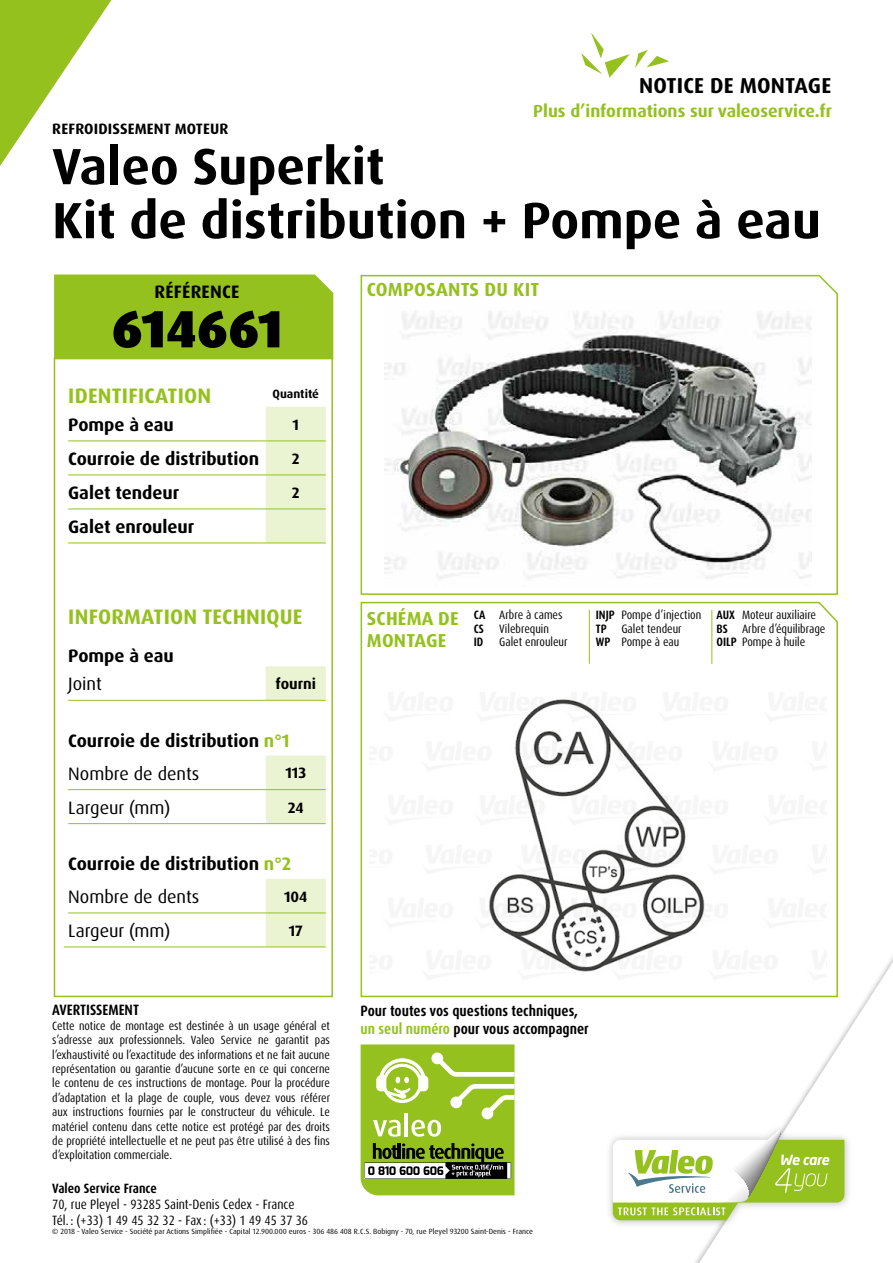
<style>
.page{position:relative;width:893px;height:1263px;background:#fff}
.page>*{position:absolute;margin:0;border:0;box-sizing:border-box;transform-origin:0 0}
.t1{font:900 52.5px "Dax Pro";color:#000}
.t2{font:700 51px/54px "Dax Pro";color:#000}
.t3{font:700 21.6px "Dax Pro";letter-spacing:.01em;color:#000}
.t4{font:700 21px "Dax Pro";letter-spacing:.01em;color:#95c11f}
.t5{font:700 18.9px "Dax Pro";letter-spacing:.01em;color:#95c11f}
.t6{font:700 18.75px/22.5px "Dax Pro";letter-spacing:.01em;color:#95c11f}
.t7{font:700 18px/32.5px "Dax Pro";color:#000}
.t8{font:18px "Dax Pro";color:#000}
.t9{font:700 17.4px "Dax Pro";color:#95c11f}
.t10{font:700 condensed 15px/18px "Dax Pro";color:#000}
.t11{font:700 15px "Dax Pro";letter-spacing:.01em;color:#000}
.t12{font:condensed 13.5px/16.2px "Dax Pro";color:#000}
.t13{font:700 condensed 13.5px "Dax Pro";color:#000}
.t14{font:condensed 12.15px/13.5px "Dax Pro";color:#000}
.t15{font:700 condensed 12.15px "Dax Pro";color:#000}
.t16{font:condensed 12px/14.4px "Dax Pro";color:#000;text-align:justify}
.t17{font:700 12px "Dax Pro";color:#000}
.t18{font:7.5px "Dax Pro";color:#000}
.s1{color:#95c11f}
.s2{font-weight:400}
.s3{font-weight:700}
</style>
<div class="page">
<svg style="left:699px;top:962px;width:194px;height:301px"></svg>
<img style="left:609px;top:1118px;width:246px;height:113px">
<svg style="left:613px;top:1130px;width:231px;height:90px"></svg>
<svg style="left:360px;top:274px;width:478px;height:321px"></svg>
<svg style="left:360px;top:601px;width:479px;height:397px"></svg>
<div style="left:54px;top:357px;width:279px;height:640px;background:#fff;border:2px solid #95c11f"></div>
<div style="left:53px;top:274px;width:281px;height:86px;background:#95c11f"></div>
<svg style="left:0;top:0;width:111px;height:166px"></svg>
<svg style="left:266px;top:407px;width:60px;height:539px"></svg>
<hr style="left:68px;top:440px;width:198px;height:1px;background:#95c11f">
<hr style="left:266px;top:440px;width:60px;height:1px;background:#95c11f">
<hr style="left:68px;top:474px;width:198px;height:1px;background:#95c11f">
<hr style="left:266px;top:474px;width:60px;height:1px;background:#95c11f">
<hr style="left:68px;top:509px;width:198px;height:1px;background:#95c11f">
<hr style="left:266px;top:509px;width:60px;height:1px;background:#95c11f">
<hr style="left:68px;top:543px;width:198px;height:1px;background:#95c11f">
<hr style="left:266px;top:543px;width:60px;height:1px;background:#95c11f">
<hr style="left:68px;top:700px;width:198px;height:1px;background:#95c11f">
<hr style="left:266px;top:700px;width:60px;height:1px;background:#95c11f">
<hr style="left:68px;top:789px;width:198px;height:1px;background:#95c11f">
<hr style="left:266px;top:789px;width:60px;height:1px;background:#95c11f">
<hr style="left:68px;top:912px;width:198px;height:1px;background:#95c11f">
<hr style="left:266px;top:912px;width:60px;height:1px;background:#95c11f">
<hr style="left:68px;top:946px;width:198px;height:1px;background:#95c11f">
<hr style="left:266px;top:946px;width:60px;height:1px;background:#95c11f">
<hr style="left:68px;top:823px;width:198px;height:1px;background:#95c11f">
<hr style="left:266px;top:823px;width:60px;height:1px;background:#95c11f">
<img style="left:385px;top:303px;width:426px;height:284px">
<img style="left:369px;top:682px;width:458px;height:305px">
<svg style="left:361px;top:1044px;width:153px;height:151px;background:#98b841"></svg>
<svg style="left:581px;top:33px;width:88px;height:45px"></svg>
<hr style="left:711px;top:610px;width:1px;height:54px;background:#95c11f">
<hr style="left:589px;top:610px;width:1px;height:54px;background:#95c11f">
<h3 class="t3" style="left:639px;top:71px;width:194px">NOTICE DE MONTAGE</h3>
<h3 class="t9" style="left:533px;top:100px;width:300px">Plus d’informations sur valeoservice.fr</h3>
<p class="t11" style="left:52px;top:119px;width:178px">REFROIDISSEMENT MOTEUR</p>
<h2 class="t2" style="left:52px;top:140px;width:770px">Valeo Superkit<br>Kit de distribution + Pompe à eau</h2>
<h3 class="t7" style="left:155px;top:275px;width:86px">RÉFÉRENCE</h3>
<h1 class="t1" style="left:112px;top:295px;width:172px">614661</h1>
<h3 class="t4" style="left:68px;top:382px;width:144px">IDENTIFICATION</h3>
<p class="t17" style="left:273px;top:386px;width:48px">Quantité</p>
<h3 class="t7" style="left:68px;top:409px;width:107px">Pompe à eau</h3>
<p class="t11" style="left:292px;top:415px;width:8px">1</p>
<h3 class="t7" style="left:68px;top:443px;width:192px">Courroie de distribution</h3>
<p class="t11" style="left:292px;top:449px;width:9px">2</p>
<h3 class="t7" style="left:68px;top:477px;width:113px">Galet tendeur</h3>
<p class="t11" style="left:292px;top:483px;width:9px">2</p>
<h3 class="t7" style="left:68px;top:511px;width:128px">Galet enrouleur</h3>
<h3 class="t5" style="left:367px;top:277px;width:174px">COMPOSANTS DU KIT</h3>
<h3 class="t4" style="left:68px;top:603px;width:236px">INFORMATION TECHNIQUE</h3>
<h3 class="t7" style="left:68px;top:640px;width:107px">Pompe à eau</h3>
<h3 class="t8" style="left:68px;top:672px;width:35px">Joint</h3>
<p class="t11" style="left:276px;top:674px;width:42px">fourni</p>
<h3 class="t7" style="left:68px;top:725px;width:223px">Courroie de distribution <span class="s1">n°1<br></span><span class="s2">Nombre de dents</span></h3>
<p class="t11" style="left:285px;top:763px;width:22px">113</p>
<h3 class="t8" style="left:68px;top:796px;width:103px">Largeur (mm)</h3>
<p class="t11" style="left:288px;top:798px;width:17px">24</p>
<h3 class="t7" style="left:68px;top:848px;width:225px">Courroie de distribution <span class="s1">n°2<br></span><span class="s2">Nombre de dents</span></h3>
<p class="t11" style="left:284px;top:887px;width:25px">104</p>
<h3 class="t8" style="left:68px;top:919px;width:103px">Largeur (mm)</h3>
<p class="t11" style="left:289px;top:921px;width:16px">17</p>
<h3 class="t6" style="left:367px;top:607px;width:93px">SCHÉMA DE<br>MONTAGE</h3>
<p class="t14" style="left:474px;top:609px;width:90px"><span class="s3">CA</span> Arbre à cames<br><span class="s3">CS</span></p>
<p class="t14" style="left:499px;top:622px;width:51px">Vilebrequin</p>
<p class="t15" style="left:474px;top:634px;width:11px">ID</p>
<p class="t14" style="left:499px;top:635px;width:70px">Galet enrouleur</p>
<p class="t14" style="left:596px;top:609px;width:107px"><span class="s3">INJP</span> Pompe d’injection<br><span class="s3">TP</span> Galet tendeur<br><span class="s3">WP</span> Pompe à eau</p>
<p class="t14" style="left:716px;top:609px;width:110px"><span class="s3">AUX</span> Moteur auxiliaire<br><span class="s3">BS</span> Arbre d’équilibrage<br><span class="s3">OILP</span> Pompe à huile</p>
<p class="t10" style="left:52px;top:1001px;width:88px">AVERTISSEMENT</p>
<p class="t16" style="left:52px;top:1018px;width:279px">Cette notice de montage est destinée à un usage général et s’adresse aux professionnels. Valeo Service ne garantit pas l’exhaustivité ou l’exactitude des informations et ne fait aucune représentation ou garantie d’aucune sorte en ce qui concerne le contenu de ces instructions de montage. Pour la procédure d’adaptation et la plage de couple, vous devez vous référer aux instructions fournies par le constructeur du véhicule. Le matériel contenu dans cette notice est protégé par des droits de propriété intellectuelle et ne peut pas être utilisé à des fins d’exploitation commerciale.</p>
<p class="t10" style="left:361px;top:1002px;width:230px">Pour toutes vos questions techniques, <span class="s1">un seul numéro</span> pour vous accompagner</p>
<p class="t13" style="left:52px;top:1179px;width:106px">Valeo Service France</p>
<p class="t12" style="left:52px;top:1196px;width:257px">70, rue Pleyel - 93285 Saint-Denis Cedex - France<br>Tél. : (+33) 1 49 45 32 32 - Fax : (+33) 1 49 45 37 36</p>
<p class="t18" style="left:52px;top:1227px;width:482px">© 2018 - Valeo Service - Société par Actions Simplifiée - Capital 12.900.000 euros - 306 486 408 R.C.S. Bobigny - 70, rue Pleyel 93200 Saint-Denis - France</p>
</div>
